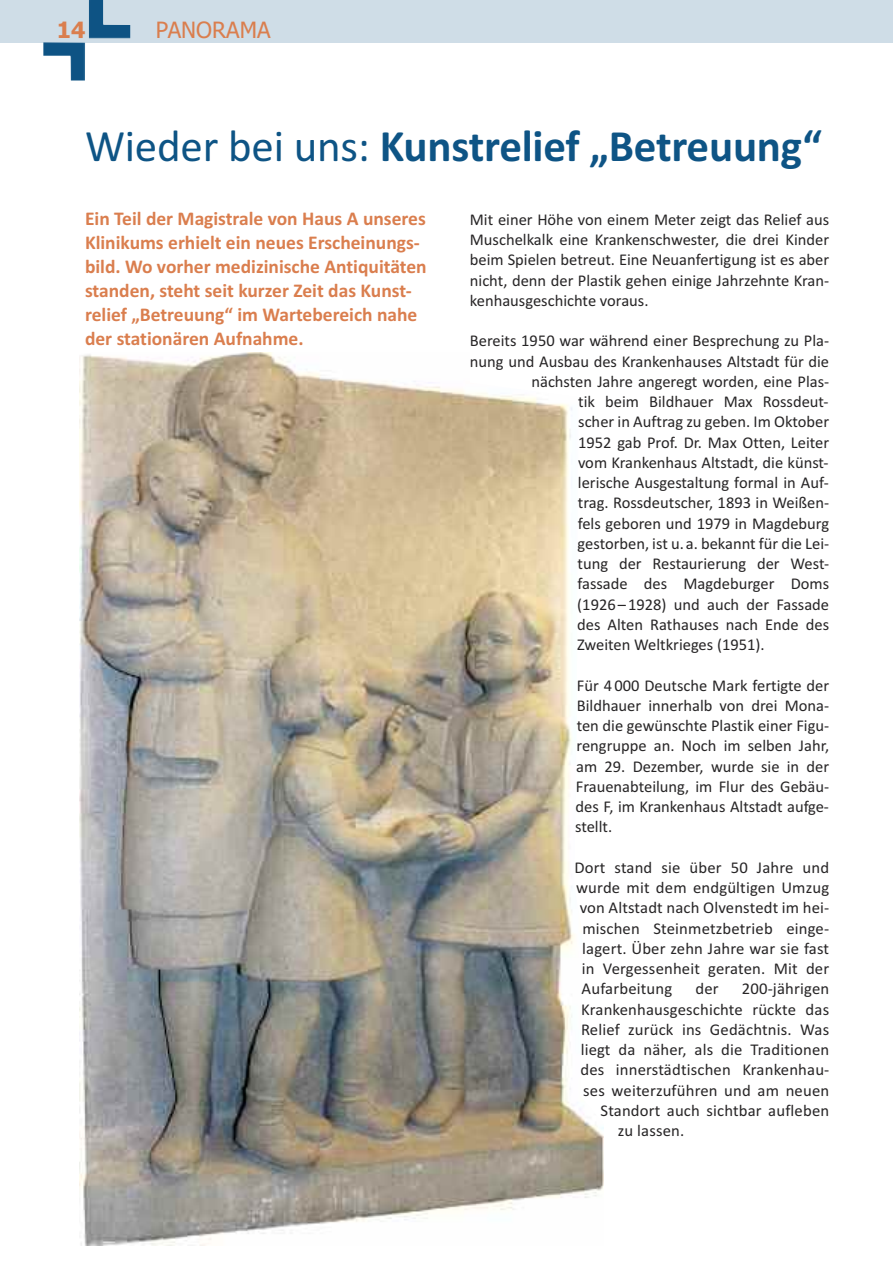
<style>
.page{position:relative;width:893px;height:1263px;background:#fff}
.page>*{position:absolute;margin:0;border:0;box-sizing:border-box;transform-origin:0 0}
.t1{font:700 45px "Calibri";letter-spacing:-.005em;color:#0e5485}
.t2{font:22.5px "Tahoma";color:#da7e4e}
.t3{font:700 22.5px "Tahoma";color:#da7e4e}
.t4{font:700 19.5px/24px "Calibri";color:#da7e4e}
.t5{font:16.5px/20.2px "Calibri";color:#272526;text-align:justify}
.s1{font-weight:400}
</style>
<div class="page">
<div style="left:0;top:0;width:893px;height:43px;background:#cfdde7"></div>
<img style="left:43px;top:0;width:87px;height:81px">
<img style="left:80px;top:352px;width:523px;height:893px">
<svg style="left:470px;top:352px;width:134px;height:804px"></svg>
<h2 class="t3" style="left:57px;top:17px;width:30px">14</h2>
<h2 class="t2" style="left:156px;top:17px;width:116px">PANORAMA</h2>
<h1 class="t1" style="left:85px;top:119px;width:738px"><span class="s1">Wieder bei uns:</span> Kunstrelief „Betreuung“</h1>
<p class="t4" style="left:85px;top:206px;width:343px">Ein Teil der Magistrale von Haus A unseres Klinikums erhielt ein neues Erscheinungs&shy;bild. Wo vorher medizinische Antiquitäten standen, steht seit kurzer Zeit das Kunst&shy;relief „Betreuung“ im Wartebereich nahe der stationären Aufnahme.</p>
<p class="t5" style="left:470px;top:209px;width:361px">Mit einer Höhe von einem Meter zeigt das Relief aus Muschelkalk eine Krankenschwester, die drei Kinder beim Spielen betreut. Eine Neuanfertigung ist es aber nicht, denn der Plastik gehen einige Jahrzehnte Kran&shy;kenhausgeschichte voraus.</p>
<p class="t5" style="left:470px;top:330px;width:361px">Bereits 1950 war während einer Besprechung zu Pla-</p>
<p class="t5" style="left:470px;top:351px;width:361px">nung und Ausbau des Krankenhauses Altstadt für die</p>
<p class="t5" style="left:531px;top:371px;width:299px">nächsten Jahre angeregt worden, eine Plas-</p>
<p class="t5" style="left:578px;top:391px;width:252px">tik beim Bildhauer Max Rossdeut-</p>
<p class="t5" style="left:578px;top:411px;width:252px">scher in Auftrag zu geben. Im Oktober</p>
<p class="t5" style="left:578px;top:432px;width:253px">1952 gab Prof. Dr. Max Otten, Leiter</p>
<p class="t5" style="left:578px;top:452px;width:252px">vom Krankenhaus Altstadt, die künst-</p>
<p class="t5" style="left:578px;top:472px;width:252px">lerische Ausgestaltung formal in Auf-</p>
<p class="t5" style="left:578px;top:492px;width:253px">trag. Rossdeutscher, 1893 in Weißen-</p>
<p class="t5" style="left:578px;top:513px;width:253px">fels geboren und 1979 in Magdeburg</p>
<p class="t5" style="left:578px;top:533px;width:253px">gestorben, ist u. a. bekannt für die Lei-</p>
<p class="t5" style="left:577px;top:553px;width:253px">tung der Restaurierung der West-</p>
<p class="t5" style="left:577px;top:573px;width:253px">fassade des Magdeburger Doms</p>
<p class="t5" style="left:577px;top:594px;width:253px">(1926–1928) und auch der Fassade</p>
<p class="t5" style="left:577px;top:614px;width:253px">des Alten Rathauses nach Ende des</p>
<p class="t5" style="left:577px;top:634px;width:189px">Zweiten Weltkrieges (1951).</p>
<p class="t5" style="left:575px;top:675px;width:256px">Für 4000 Deutsche Mark fertigte der Bildhauer innerhalb von drei Mona&shy;ten die gewünschte Plastik einer Figu&shy;rengruppe an. Noch im selben Jahr, am 29. Dezember, wurde sie in der Frauenabteilung, im Flur des Gebäu&shy;des F, im Krankenhaus Altstadt aufge&shy;stellt.</p>
<p class="t5" style="left:574px;top:857px;width:256px">Dort stand sie über 50 Jahre und</p>
<p class="t5" style="left:576px;top:877px;width:254px">wurde mit dem endgültigen Umzug</p>
<p class="t5" style="left:580px;top:897px;width:251px">von Altstadt nach Olvenstedt im hei-</p>
<p class="t5" style="left:582px;top:918px;width:248px">mischen Steinmetzbetrieb einge-</p>
<p class="t5" style="left:582px;top:938px;width:248px">lagert. Über zehn Jahre war sie fast</p>
<p class="t5" style="left:582px;top:958px;width:249px">in Vergessenheit geraten. Mit der</p>
<p class="t5" style="left:582px;top:978px;width:92px">Aufarbeitung</p>
<p class="t5" style="left:695px;top:978px;width:25px">der</p>
<p class="t5" style="left:742px;top:978px;width:89px">200-jährigen</p>
<p class="t5" style="left:581px;top:999px;width:249px">Krankenhausgeschichte rückte das</p>
<p class="t5" style="left:581px;top:1019px;width:250px">Relief zurück ins Gedächtnis. Was</p>
<p class="t5" style="left:581px;top:1039px;width:250px">liegt da näher, als die Traditionen</p>
<p class="t5" style="left:580px;top:1059px;width:250px">des innerstädtischen Krankenhau-</p>
<p class="t5" style="left:583px;top:1080px;width:247px">ses weiterzuführen und am neuen</p>
<p class="t5" style="left:600px;top:1100px;width:230px">Standort auch sichtbar aufleben</p>
<p class="t5" style="left:618px;top:1120px;width:68px">zu lassen.</p>
</div>
